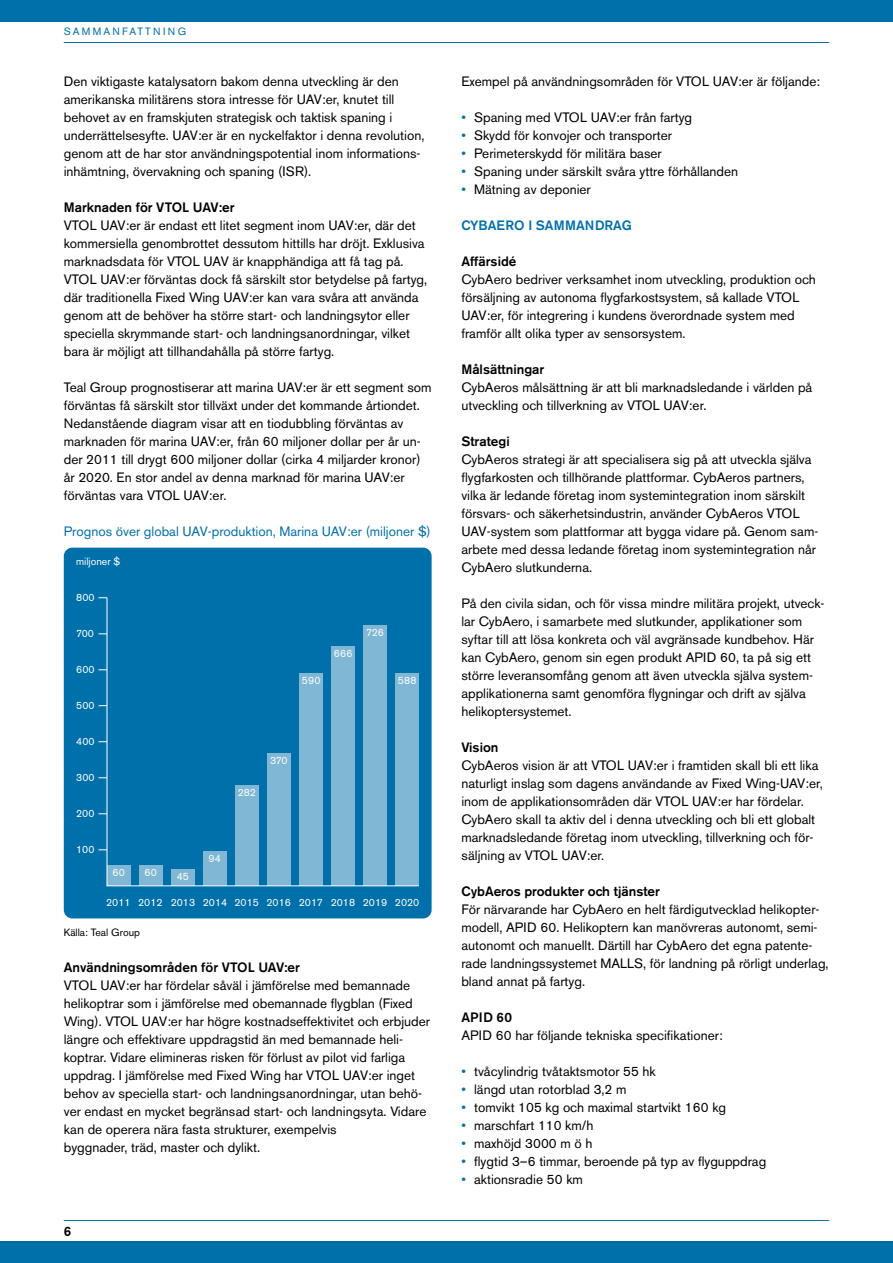
<style>
.page{position:relative;width:893px;height:1263px;background:#fff}
.page>*{position:absolute;margin:0;border:0;box-sizing:border-box;transform-origin:0 0}
.t1{font:13.5px/18px "Akzidenz Grotesk BE";color:#000}
.t2{font:500 13.5px "Akzidenz Grotesk BE";color:#000}
.t3{font:13.5px "Akzidenz Grotesk BE";color:#0070ab}
.t4{font:500 13.5px "Akzidenz Grotesk BE";color:#0070ab}
.t5{font:10.5px "Akzidenz Grotesk BE";color:#fff}
.t6{font:10.5px "Akzidenz Grotesk BE";color:#000}
.t7{font:10.5px "Akzidenz Grotesk BE";letter-spacing:.2em;color:#0070ab}
.s1{color:#0070ab}
</style>
<div class="page">
<div style="left:0;top:0;width:893px;height:21px;background:#0070ab"></div>
<hr style="left:64px;top:42px;width:765px;height:1px;background:#0070ab">
<div style="left:0;top:1242px;width:893px;height:21px;background:#0070ab"></div>
<hr style="left:64px;top:1220px;width:765px;height:1px;background:#0070ab">
<div style="left:64px;top:548px;width:368px;height:370px;background:#0070ab;border-radius:9px"></div>
<svg style="left:106px;top:597px;width:313px;height:289px"></svg>
<p class="t7" style="left:64px;top:26px;width:124px">SAMMANFATTNING</p>
<p class="t1" style="left:64px;top:72px;width:362px">Den viktigaste katalysatorn bakom denna utveckling är den amerikanska militärens stora intresse för UAV:er, knutet till behovet av en framskjuten strategisk och taktisk spaning i underrättelsesyfte. UAV:er är en nyckelfaktor i denna revolution, genom att de har stor användningspotential inom informations&shy;inhämtning, övervakning och spaning (ISR).</p>
<p class="t2" style="left:64px;top:199px;width:172px">Marknaden för VTOL UAV:er</p>
<p class="t1" style="left:64px;top:216px;width:365px">VTOL UAV:er är endast ett litet segment inom UAV:er, där det kommersiella genombrottet dessutom hittills har dröjt. Exklusiva marknadsdata för VTOL UAV är knapphändiga att få tag på.<br>VTOL UAV:er förväntas dock få särskilt stor betydelse på fartyg, där traditionella Fixed Wing UAV:er kan vara svåra att använda genom att de behöver ha större start- och landningsytor eller speciella skrymmande start- och landningsanordningar, vilket bara är möjligt att tillhandahålla på större fartyg.</p>
<p class="t1" style="left:64px;top:378px;width:369px">Teal Group prognostiserar att marina UAV:er är ett segment som förväntas få särskilt stor tillväxt under det kommande årtiondet.<br>Nedanstående diagram visar att en tiodubbling förväntas av marknaden för marina UAV:er, från 60 miljoner dollar per år un&shy;der 2011 till drygt 600 miljoner dollar (cirka 4 miljarder kronor) år 2020. En stor andel av denna marknad för marina UAV:er förväntas vara VTOL UAV:er.</p>
<p class="t3" style="left:64px;top:523px;width:368px">Prognos över global UAV-produktion, Marina UAV:er (miljoner $)</p>
<p class="t5" style="left:76px;top:555px;width:45px">miljoner $</p>
<p class="t5" style="left:76px;top:591px;width:20px">800</p>
<p class="t5" style="left:76px;top:627px;width:19px">700</p>
<p class="t5" style="left:76px;top:663px;width:20px">600</p>
<p class="t5" style="left:76px;top:699px;width:20px">500</p>
<p class="t5" style="left:76px;top:735px;width:20px">400</p>
<p class="t5" style="left:76px;top:771px;width:20px">300</p>
<p class="t5" style="left:76px;top:807px;width:20px">200</p>
<p class="t5" style="left:76px;top:843px;width:20px">100</p>
<p class="t5" style="left:113px;top:866px;width:14px">60</p>
<p class="t5" style="left:145px;top:866px;width:14px">60</p>
<p class="t5" style="left:177px;top:870px;width:14px">45</p>
<p class="t5" style="left:302px;top:674px;width:20px">590</p>
<p class="t5" style="left:334px;top:647px;width:20px">666</p>
<p class="t5" style="left:366px;top:626px;width:19px">726</p>
<p class="t5" style="left:398px;top:674px;width:20px">588</p>
<p class="t5" style="left:238px;top:786px;width:20px">282</p>
<p class="t5" style="left:270px;top:754px;width:19px">370</p>
<p class="t5" style="left:209px;top:852px;width:14px">94</p>
<p class="t5" style="left:106px;top:896px;width:315px">2011 2012 2013 2014 2015 2016 2017 2018 2019 2020</p>
<p class="t6" style="left:64px;top:926px;width:78px">Källa: Teal Group</p>
<p class="t2" style="left:64px;top:959px;width:238px">Användningsområden för VTOL UAV:er</p>
<p class="t1" style="left:64px;top:977px;width:368px">VTOL UAV:er har fördelar såväl i jämförelse med bemannade helikoptrar som i jämförelse med obemannade flygblan (Fixed Wing). VTOL UAV:er har högre kostnadseffektivitet och erbjuder längre och effektivare uppdragstid än med bemannade heli&shy;koptrar. Vidare elimineras risken för förlust av pilot vid farliga uppdrag. I jämförelse med Fixed Wing har VTOL UAV:er inget behov av speciella start- och landningsanordningar, utan behö&shy;ver endast en mycket begränsad start- och landningsyta. Vidare kan de operera nära fasta strukturer, exempelvis<br>byggnader, träd, master och dylikt.</p>
<p class="t2" style="left:64px;top:1223px;width:9px">6</p>
<p class="t1" style="left:461px;top:72px;width:360px">Exempel på användningsområden för VTOL UAV:er är följande:</p>
<p class="t1" style="left:461px;top:108px;width:232px"><span class="s1">•</span> Spaning med VTOL UAV:er från fartyg</p>
<p class="t1" style="left:461px;top:126px;width:212px"><span class="s1">•</span> Skydd för konvojer och transporter</p>
<p class="t1" style="left:461px;top:144px;width:202px"><span class="s1">•</span> Perimeterskydd för militära baser</p>
<p class="t1" style="left:461px;top:162px;width:278px"><span class="s1">•</span> Spaning under särskilt svåra yttre förhållanden</p>
<p class="t1" style="left:461px;top:180px;width:131px"><span class="s1">•</span> Mätning av deponier</p>
<p class="t4" style="left:461px;top:217px;width:46px">CybAero</p>
<p class="t4" style="left:528px;top:217px;width:18px">i sammandrag</p>
<p class="t2" style="left:461px;top:253px;width:57px">Affärsidé</p>
<p class="t1" style="left:461px;top:270px;width:356px">CybAero bedriver verksamhet inom utveckling, produktion och försäljning av autonoma flygfarkostsystem, så kallade VTOL UAV:er, för integrering i kundens överordnade system med framför allt olika typer av sensorsystem.</p>
<p class="t2" style="left:461px;top:361px;width:84px">Målsättningar</p>
<p class="t1" style="left:461px;top:378px;width:352px">CybAeros målsättning är att bli marknadsledande i världen på utveckling och tillverkning av VTOL UAV:er.</p>
<p class="t2" style="left:461px;top:433px;width:50px">Strategi</p>
<p class="t1" style="left:461px;top:450px;width:358px">CybAeros strategi är att specialisera sig på att utveckla själva flygfarkosten och tillhörande plattformar. CybAeros partners, vilka är ledande företag inom systemintegration inom särskilt försvars- och säkerhetsindustrin, använder CybAeros VTOL UAV-system som plattformar att bygga vidare på. Genom sam&shy;arbete med dessa ledande företag inom systemintegration når CybAero slutkunderna.</p>
<p class="t1" style="left:461px;top:594px;width:365px">På den civila sidan, och för vissa mindre militära projekt, utveck&shy;lar CybAero, i samarbete med slutkunder, applikationer som syftar till att lösa konkreta och väl avgränsade kundbehov. Här kan CybAero, genom sin egen produkt APID 60, ta på sig ett större leveransomfång genom att även utveckla själva system&shy;applikationerna samt genomföra flygningar och drift av själva helikoptersystemet.</p>
<p class="t2" style="left:461px;top:739px;width:39px">Vision</p>
<p class="t1" style="left:461px;top:756px;width:363px">CybAeros vision är att VTOL UAV:er i framtiden skall bli ett lika naturligt inslag som dagens användande av Fixed Wing-UAV:er, inom de applikationsområden där VTOL UAV:er har fördelar.<br>CybAero skall ta aktiv del i denna utveckling och bli ett globalt marknadsledande företag inom utveckling, tillverkning och för&shy;säljning av VTOL UAV:er.</p>
<p class="t2" style="left:461px;top:883px;width:200px">CybAeros produkter och tjänster</p>
<p class="t1" style="left:461px;top:900px;width:369px">För närvarande har CybAero en helt färdigutvecklad helikopter&shy;modell, APID 60. Helikoptern kan manövreras autonomt, semi&shy;autonomt och manuellt. Därtill har CybAero det egna patente&shy;rade landningssystemet MALLS, för landning på rörligt underlag, bland annat på fartyg.</p>
<p class="t2" style="left:461px;top:1009px;width:52px">APID 60</p>
<p class="t1" style="left:461px;top:1026px;width:263px">APID 60 har följande tekniska specifikationer:</p>
<p class="t1" style="left:461px;top:1062px;width:196px"><span class="s1">•</span> tvåcylindrig tvåtaktsmotor 55 hk</p>
<p class="t1" style="left:461px;top:1080px;width:167px"><span class="s1">•</span> längd utan rotorblad 3,2 m</p>
<p class="t1" style="left:461px;top:1098px;width:266px"><span class="s1">•</span> tomvikt 105 kg och maximal startvikt 160 kg</p>
<p class="t1" style="left:461px;top:1116px;width:134px"><span class="s1">•</span> marschfart 110 km/h</p>
<p class="t1" style="left:461px;top:1134px;width:133px"><span class="s1">•</span> maxhöjd 3000 m ö h</p>
<p class="t1" style="left:461px;top:1152px;width:306px"><span class="s1">•</span> flygtid 3–6 timmar, beroende på typ av flyguppdrag</p>
<p class="t1" style="left:461px;top:1170px;width:123px"><span class="s1">•</span> aktionsradie 50 km</p>
</div>
